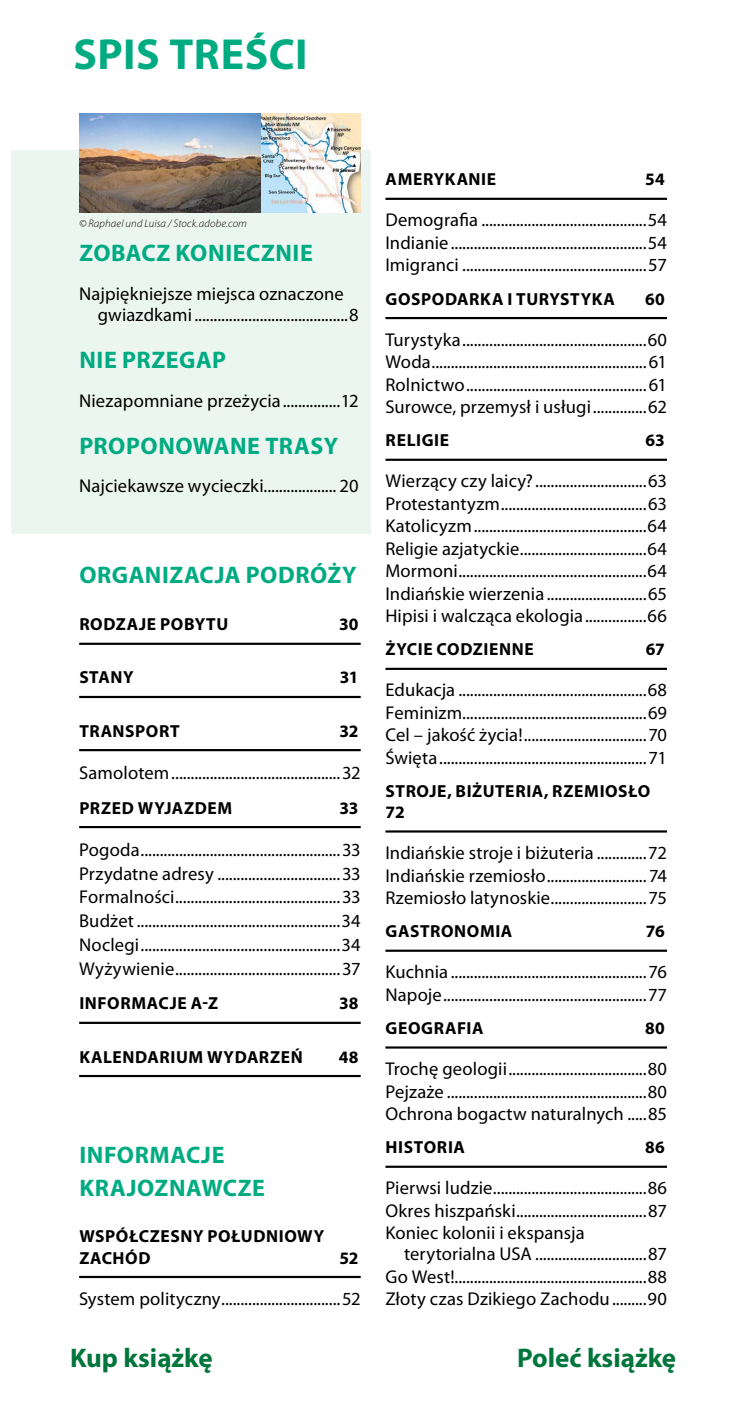
<style>
.page{position:relative;width:740px;height:1404px;background:#fff}
.page>*{position:absolute;margin:0;border:0;box-sizing:border-box;transform-origin:0 0}
.t1{font:700 43.65px "Myriad Pro";letter-spacing:.01em;color:#00ab82}
.t2{font:700 27px "Myriad Pro";color:#00753c}
.t3{font:700 24.07px/32.6px "Myriad Pro";letter-spacing:.025em;color:#00ab82}
.t4{font:18.45px/22.5px "Myriad Pro";letter-spacing:.005em;color:#000;text-align:justify}
.t5{font:700 17.55px/21.4px "Myriad Pro";letter-spacing:.035em;color:#000}
.t6{font:italic 300 10.8px "Myriad Pro";letter-spacing:.01em;color:#000}
.t7{font:italic 700 4.95px "Myriad Pro";color:#000}
</style>
<div class="page">
<hr style="left:79px;top:642px;width:282px;height:3px;background:#000">
<hr style="left:79px;top:695px;width:282px;height:3px;background:#000">
<hr style="left:79px;top:749px;width:282px;height:2px;background:#000">
<hr style="left:79px;top:825px;width:282px;height:3px;background:#000">
<hr style="left:79px;top:1021px;width:282px;height:2px;background:#000">
<hr style="left:79px;top:1074px;width:282px;height:2px;background:#000">
<hr style="left:79px;top:1275px;width:282px;height:2px;background:#000">
<hr style="left:385px;top:198px;width:282px;height:2px;background:#000">
<hr style="left:385px;top:317px;width:282px;height:2px;background:#000">
<hr style="left:385px;top:458px;width:282px;height:3px;background:#000">
<hr style="left:385px;top:667px;width:282px;height:3px;background:#000">
<hr style="left:385px;top:830px;width:282px;height:2px;background:#000">
<hr style="left:385px;top:949px;width:282px;height:2px;background:#000">
<hr style="left:385px;top:1046px;width:282px;height:2px;background:#000">
<hr style="left:385px;top:1165px;width:282px;height:2px;background:#000">
<div style="left:11px;top:150px;width:360px;height:384px;background:#ecf6f1"></div>
<img style="left:79px;top:113px;width:183px;height:99px">
<img style="left:262px;top:113px;width:99px;height:99px">
<h1 class="t1" style="left:73px;top:25px;width:236px">SPIS TREŚCI</h1>
<p class="t6" style="left:79px;top:217px;width:169px">© Raphael und Luisa / Stock.adobe.com</p>
<p class="t7" style="left:333px;top:167px;width:24px">PN Sekwoi</p>
<h3 class="t3" style="left:79px;top:236px;width:235px">ZOBACZ KONIECZNIE</h3>
<p class="t4" style="left:98px;top:282px;width:262px;line-height:21.4px;text-indent:-19px">Najpiękniejsze miejsca oznaczone gwiazdkami ........................................8</p>
<h3 class="t3" style="left:79px;top:343px;width:148px">NIE PRZEGAP</h3>
<p class="t4" style="left:79px;top:389px;width:281px">Niezapomniane przeżycia...............12</p>
<h3 class="t3" style="left:79px;top:428px;width:260px">PROPONOWANE TRASY</h3>
<p class="t4" style="left:79px;top:474px;width:281px">Najciekawsze wycieczki................... 20</p>
<h3 class="t3" style="left:79px;top:558px;width:279px">ORGANIZACJA PODRÓŻY</h3>
<p class="t5" style="left:79px;top:613px;width:150px">RODZAJE POBYTU</p>
<p class="t5" style="left:339px;top:613px;width:21px">30</p>
<p class="t5" style="left:79px;top:666px;width:56px">STANY</p>
<p class="t5" style="left:340px;top:666px;width:20px">31</p>
<p class="t5" style="left:79px;top:719px;width:102px">TRANSPORT</p>
<p class="t5" style="left:339px;top:719px;width:21px">32</p>
<p class="t4" style="left:79px;top:761px;width:283px">Samolotem............................................32</p>
<p class="t5" style="left:79px;top:796px;width:154px">PRZED WYJAZDEM</p>
<p class="t5" style="left:339px;top:796px;width:21px">33</p>
<p class="t4" style="left:79px;top:837px;width:283px;line-height:23.8px">Pogoda....................................................33<br>Przydatne adresy ................................33<br>Formalności...........................................33<br>Budżet.....................................................34<br>Noclegi....................................................34<br>Wyżywienie...........................................37</p>
<p class="t5" style="left:79px;top:992px;width:140px">INFORMACJE A-Z</p>
<p class="t5" style="left:339px;top:992px;width:21px">38</p>
<p class="t5" style="left:79px;top:1045px;width:225px">KALENDARIUM WYDARZEŃ</p>
<p class="t5" style="left:339px;top:1045px;width:21px">48</p>
<h3 class="t3" style="left:79px;top:1137px;width:187px">INFORMACJE<br>KRAJOZNAWCZE</h3>
<p class="t5" style="left:79px;top:1224px;width:246px">WSPÓŁCZESNY POŁUDNIOWY<br>ZACHÓD</p>
<p class="t5" style="left:339px;top:1246px;width:21px">52</p>
<p class="t4" style="left:79px;top:1287px;width:283px">System polityczny...............................52</p>
<p class="t5" style="left:386px;top:168px;width:112px">AMERYKANIE</p>
<p class="t5" style="left:645px;top:168px;width:21px">54</p>
<p class="t4" style="left:385px;top:209px;width:283px">Demografia ...........................................54<br>Indianie...................................................54<br>Imigranci ................................................57</p>
<p class="t5" style="left:386px;top:287px;width:231px">GOSPODARKA I TURYSTYKA</p>
<p class="t5" style="left:645px;top:287px;width:21px">60</p>
<p class="t4" style="left:385px;top:328px;width:283px">Turystyka................................................60<br>Woda........................................................61<br>Rolnictwo...............................................61<br>Surowce, przemysł i usługi..............62</p>
<p class="t5" style="left:386px;top:429px;width:65px">RELIGIE</p>
<p class="t5" style="left:645px;top:429px;width:21px">63</p>
<p class="t4" style="left:385px;top:469px;width:283px">Wierzący czy laicy? .............................63<br>Protestantyzm......................................63<br>Katolicyzm.............................................64<br>Religie azjatyckie.................................64<br>Mormoni.................................................64<br>Indiańskie wierzenia ..........................65<br>Hipisi i walcząca ekologia................66</p>
<p class="t5" style="left:386px;top:638px;width:150px">ŻYCIE CODZIENNE</p>
<p class="t5" style="left:646px;top:638px;width:21px">67</p>
<p class="t4" style="left:385px;top:678px;width:283px">Edukacja .................................................68<br>Feminizm................................................69<br>Cel – jakość życia!................................70<br>Święta......................................................71</p>
<p class="t5" style="left:385px;top:780px;width:266px">STROJE, BIŻUTERIA, RZEMIOSŁO<br>72</p>
<p class="t4" style="left:385px;top:841px;width:283px">Indiańskie stroje i biżuteria .............72<br>Indiańskie rzemiosło.......................... 74<br>Rzemiosło latynoskie.........................75</p>
<p class="t5" style="left:386px;top:920px;width:128px">GASTRONOMIA</p>
<p class="t5" style="left:646px;top:920px;width:20px">76</p>
<p class="t4" style="left:385px;top:960px;width:283px">Kuchnia ...................................................76<br>Napoje.....................................................77</p>
<p class="t5" style="left:386px;top:1016px;width:99px">GEOGRAFIA</p>
<p class="t5" style="left:645px;top:1016px;width:21px">80</p>
<p class="t4" style="left:385px;top:1057px;width:283px">Trochę geologii....................................80<br>Pejzaże ....................................................80<br>Ochrona bogactw naturalnych .....85</p>
<p class="t5" style="left:386px;top:1135px;width:81px">HISTORIA</p>
<p class="t5" style="left:645px;top:1135px;width:21px">86</p>
<p class="t4" style="left:385px;top:1176px;width:283px">Pierwsi ludzie........................................86<br>Okres hiszpański..................................87<br>Koniec kolonii i ekspansja</p>
<p class="t4" style="left:385px;top:1242px;width:283px;text-indent:19px">terytorialna USA .............................87<br>Go West!..................................................88<br>Złoty czas Dzikiego Zachodu.........90</p>
<h2 class="t2" style="left:70px;top:1340px;width:144px">Kup książkę</h2>
<h2 class="t2" style="left:517px;top:1340px;width:161px">Poleć książkę</h2>
</div>
